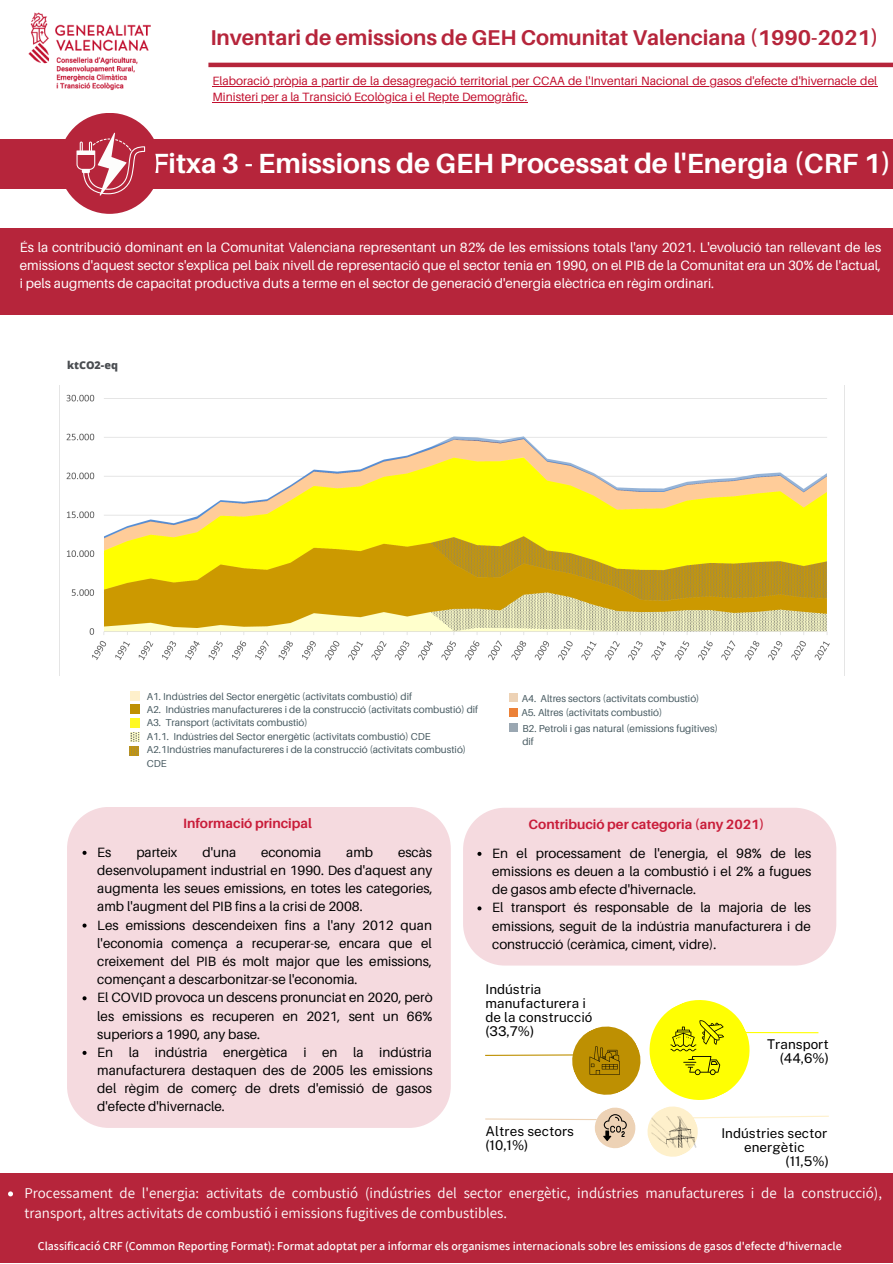
<style>
.page{position:relative;width:893px;height:1264px;background:#fff}
.page>*{position:absolute;margin:0;border:0;box-sizing:border-box;transform-origin:0 0}
.t1{font:700 27.75px "Aileron";color:#fff}
.t2{font:700 21.45px "Aileron";color:#b6253b}
.t3{font:15px/20px "Assistant";color:#fff}
.t4{font:13.5px/18.1px "Aileron";color:#000;text-align:justify}
.t5{font:13.5px/18.1px "Aileron";color:#fff;text-align:justify}
.t6{font:13.5px/14.1px "Public Sans";color:#000}
.t7{font:700 13.5px "Aileron";color:#c91d3a}
.t8{font:12px/16px "Aileron";color:#c10e2d}
.t9{font:600 12px "Assistant";color:#fff}
.t10{font:800 10.8px "Open Sans";color:#4a4d51}
.t11{font:10.05px/13.4px "Aileron";color:#475a61}
</style>
<div class="page">
<div style="left:67px;top:807px;width:383px;height:320px;background:#f5dadf;border-radius:42px"></div>
<div style="left:0;top:1173px;width:892px;height:89px;background:#b6253b"></div>
<div style="left:0;top:228px;width:892px;height:86px;background:#b6253b"></div>
<svg style="left:485px;top:1000px;width:344px;height:157px"></svg>
<div style="left:463px;top:808px;width:373px;height:157px;background:#f5dadf"></div>
<svg style="left:477px;top:851px;width:4px;height:4px"></svg>
<svg style="left:477px;top:906px;width:4px;height:4px"></svg>
<div style="left:0;top:139px;width:892px;height:49px;background:#b6253b"></div>
<div style="left:59px;top:113px;width:101px;height:101px;background:#b6253b;border-radius:50%"></div>
<svg style="left:76px;top:133px;width:69px;height:63px"></svg>
<img style="left:28px;top:12px;width:123px;height:79px">
<hr style="left:208px;top:63px;width:684px;height:4px;background:#b6253b">
<svg style="left:8px;top:1191px;width:5px;height:5px"></svg>
<svg style="left:82px;top:850px;width:5px;height:4px"></svg>
<svg style="left:82px;top:923px;width:5px;height:4px"></svg>
<svg style="left:82px;top:996px;width:5px;height:4px"></svg>
<svg style="left:82px;top:1050px;width:5px;height:4px"></svg>
<hr style="left:212px;top:86px;width:370px;height:1px;background:#c10e2d">
<hr style="left:582px;top:86px;width:295px;height:1px;background:#c10e2d">
<hr style="left:212px;top:102px;width:315px;height:1px;background:#c10e2d">
<img style="left:59px;top:385px;width:771px;height:290px">
<div style="left:509px;top:708px;width:8px;height:9px;background:#ec8137"></div>
<div style="left:509px;top:692px;width:8px;height:9px;background:#edd2b5"></div>
<div style="left:509px;top:723px;width:9px;height:9px;background:#9aa7b2"></div>
<div style="left:130px;top:691px;width:9px;height:9px;background:#fef0cb"></div>
<div style="left:130px;top:704px;width:10px;height:9px;background:#be9002"></div>
<div style="left:130px;top:718px;width:9px;height:10px;background:#fff924"></div>
<svg style="left:130px;top:732px;width:9px;height:23px"></svg>
<p class="t2" style="left:210px;top:24px;width:669px">Inventari de emissions de GEH Comunitat Valenciana (1990-2021)</p>
<p class="t8" style="left:212px;top:73px;width:666px">Elaboració pròpia a partir de la desagregació territorial per CCAA de l'Inventari Nacional de gasos d'efecte d'hivernacle del<br>Ministeri per a la Transició Ecològica i el Repte Demogràfic.</p>
<p class="t1" style="left:152px;top:146px;width:740px">Fitxa 3 - Emissions de GEH Processat de l'Energia (CRF 1)</p>
<p class="t5" style="left:20px;top:238px;width:862px">És la contribució dominant en la Comunitat Valenciana representant un 82% de les emissions totals l'any 2021. L'evolució tan rellevant de les emissions d'aquest sector s'explica pel baix nivell de representació que el sector tenia en 1990, on el PIB de la Comunitat era un 30% de l'actual, i pels augments de capacitat productiva duts a terme en el sector de generació d'energia elèctrica en règim ordinari.</p>
<p class="t10" style="left:67px;top:357px;width:52px">ktCO2-eq</p>
<p class="t11" style="left:147px;top:689px;width:267px">A1. Indústries del Sector energètic (activitats combustió) dif</p>
<p class="t11" style="left:147px;top:702px;width:333px">A2. Indústries manufactureres i de la construcció (activitats combustió) dif</p>
<p class="t11" style="left:147px;top:716px;width:162px">A3. Transport (activitats combustió)</p>
<p class="t11" style="left:147px;top:729px;width:285px">A1.1. Indústries del Sector energètic (activitats combustió) CDE</p>
<p class="t11" style="left:147px;top:742px;width:321px">A2.1Indústries manufactureres i de la construcció (activitats combustió)<br>CDE</p>
<p class="t11" style="left:521px;top:691px;width:179px">A4. Altres sectors (activitats combustió)</p>
<p class="t11" style="left:522px;top:721px;width:197px">B2. Petroli i gas natural (emissions fugitives) dif</p>
<p class="t11" style="left:521px;top:706px;width:142px">A5. Altres (activitats combustió)</p>
<p class="t7" style="left:183px;top:815px;width:130px">Informació principal</p>
<p class="t4" style="left:97px;top:842px;width:16px">Es</p>
<p class="t4" style="left:136px;top:842px;width:43px">parteix</p>
<p class="t4" style="left:202px;top:842px;width:35px">d'una</p>
<p class="t4" style="left:261px;top:842px;width:62px">economia</p>
<p class="t4" style="left:346px;top:842px;width:28px">amb</p>
<p class="t4" style="left:97px;top:842px;width:337px;text-indent:301px">escàs desenvolupament industrial en 1990. Des d'aquest any augmenta les seues emissions, en totes les categories, amb l'augment del PIB fins a la crisi de 2008.</p>
<p class="t4" style="left:97px;top:915px;width:336px">Les emissions descendeixen fins a l'any 2012 quan l'economia comença a recuperar-se, encara que el creixement del PIB és molt major que les emissions, començant a descarbonitzar-se l'economia.</p>
<p class="t4" style="left:97px;top:988px;width:337px">El COVID provoca un descens pronunciat en 2020, però les emissions es recuperen en 2021, sent un 66% superiors a 1990, any base.</p>
<p class="t4" style="left:97px;top:1042px;width:337px">En la indústria energètica i en la indústria manufacturera destaquen des de 2005 les emissions del règim de comerç de drets d'emissió de gasos d'efecte d'hivernacle.</p>
<p class="t7" style="left:528px;top:815px;width:237px">Contribució per categoria (any 2021)</p>
<p class="t4" style="left:492px;top:843px;width:320px">En el processament de l'energia, el 98% de les emissions es deuen a la combustió i el 2% a fugues de gasos amb efecte d'hivernacle.</p>
<p class="t4" style="left:492px;top:898px;width:320px">El transport és responsable de la majoria de les emissions, seguit de la indústria manufacturera i de construcció (ceràmica, ciment, vidre).</p>
<p class="t6" style="left:485px;top:982px;width:108px">Indústria manufacturera i de la construcció (33,7%)</p>
<p class="t6" style="left:767px;top:1036px;width:63px">Transport</p>
<p class="t6" style="left:779px;top:1050px;width:50px">(44,6%)</p>
<p class="t6" style="left:485px;top:1123px;width:90px">Altres sectors</p>
<p class="t6" style="left:485px;top:1137px;width:44px">(10,1%)</p>
<p class="t6" style="left:721px;top:1126px;width:107px;text-align:center">Indústries sector energètic</p>
<p class="t6" style="left:785px;top:1154px;width:45px">(11,5%)</p>
<p class="t3" style="left:24px;top:1182px;width:859px">Processament de l'energia: activitats de combustió (indústries del sector energètic, indústries manufactureres i de la construcció), transport, altres activitats de combustió i emissions fugitives de combustibles.</p>
<p class="t9" style="left:38px;top:1237px;width:805px">Classificació CRF (Common Reporting Format): Format adoptat per a informar els organismes internacionals sobre les emissions de gasos d'efecte d'hivernacle</p>
</div>
